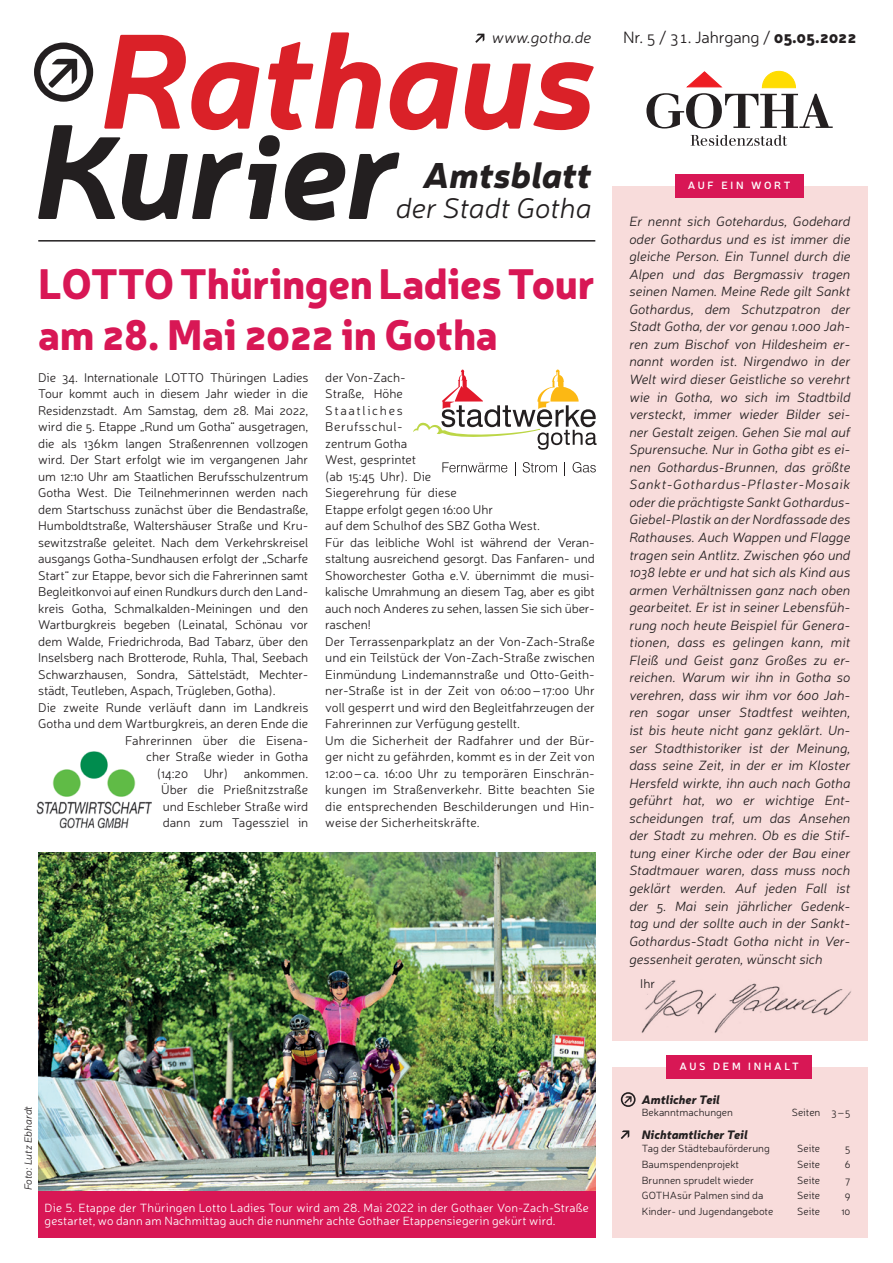
<style>
.page{position:relative;width:893px;height:1263px;background:#fff}
.page>*{position:absolute;margin:0;border:0;box-sizing:border-box;transform-origin:0 0}
.RHK_Headline_20pt{font:900 42px/50.4px "Neris";letter-spacing:-.01em;color:#d81755}
.t1{font:italic 900 35.25px "Neris";color:#231f20}
.t2{font:italic 300 28.5px "Neris";color:#231f20}
.t3{font:300 16.5px "Neris";letter-spacing:-.01em;color:#231f20}
.t4{font:italic 300 15.75px "Neris";letter-spacing:.01em;color:#231f20}
.RHK_GT___Inhalt{font:italic 300 13.5px/17.5px "Neris";color:#231f20;text-align:justify}
.RHK_GT___Inhalt-2{font:300 12.75px/16.5px "Neris";color:#231f20;text-align:justify}
.RHK_BU___Titel{font:300 12px/13.5px "Neris";letter-spacing:.015em;color:#fff}
.RHK_Inhalt___7pt{font:italic 900 12px "Neris";color:#231f20}
.RHK_Inhalt___7pt-2{font:300 10.5px "Neris";color:#231f20}
.RHK_Kasten-Überschri{font:600 10.5px "Neris";letter-spacing:.26em;color:#fff}
.RHK_GT___Aufzählung{font:italic 300 10.5px "Neris";color:#231f20}
.s1{font-weight:900}
</style>
<div class="page">
<hr style="left:38px;top:240px;width:557px;height:2px;background:#231f20">
<div style="left:612px;top:1067px;width:255px;height:170px;background:#f8dcdb"></div>
<svg style="left:621px;top:1092px;width:15px;height:15px"></svg>
<svg style="left:621px;top:1130px;width:8px;height:9px"></svg>
<div style="left:612px;top:186px;width:255px;height:855px;background:#f8dcdb"></div>
<img style="left:38px;top:852px;width:557px;height:339px">
<div style="left:38px;top:1191px;width:557px;height:46px;background:#d81755"></div>
<svg style="left:413px;top:370px;width:184px;height:80px"></svg>
<svg style="left:442px;top:462px;width:65px;height:10px"></svg>
<svg style="left:515px;top:462px;width:1px;height:13px"></svg>
<svg style="left:523px;top:462px;width:34px;height:10px"></svg>
<svg style="left:564px;top:462px;width:1px;height:13px"></svg>
<svg style="left:573px;top:462px;width:23px;height:10px"></svg>
<img style="left:37px;top:751px;width:115px;height:78px">
<img style="left:641px;top:980px;width:210px;height:53px">
<svg style="left:104px;top:32px;width:490px;height:98px"></svg>
<svg style="left:475px;top:34px;width:9px;height:9px"></svg>
<svg style="left:691px;top:135px;width:96px;height:11px"></svg>
<svg style="left:646px;top:71px;width:187px;height:57px"></svg>
<svg style="left:34px;top:43px;width:59px;height:59px"></svg>
<svg style="left:38px;top:125px;width:361px;height:95px"></svg>
<div style="left:675px;top:174px;width:128px;height:23px;background:#d81755"></div>
<div style="left:667px;top:1055px;width:145px;height:23px;background:#d81755"></div>
<p class="t4" style="left:492px;top:27px;width:101px">www.gotha.de</p>
<p class="t3" style="left:623px;top:26px;width:235px">Nr. 5 / 31. Jahrgang / <span class="s1">05.05.2022</span></p>
<h2 class="t1" style="left:423px;top:149px;width:170px">Amtsblatt</h2>
<h3 class="t2" style="left:396px;top:190px;width:197px">der Stadt Gotha</h3>
<p class="RHK_Headline_20pt" style="left:38px;top:256px;width:558px">LOTTO Thüringen Ladies Tour am 28. Mai 2022 in Gotha</p>
<p class="RHK_GT___Inhalt-2" style="left:38px;top:369px;width:272px">Die 34. Internationale LOTTO Thüringen Ladies Tour kommt auch in diesem Jahr wieder in die Residenzstadt. Am Samstag, dem 28. Mai 2022, wird die 5. Etappe „Rund um Gotha“ ausgetragen, die als 136 km langen Straßenrennen vollzogen wird. Der Start erfolgt wie im vergangenen Jahr um 12:10 Uhr am Staatlichen Berufsschulzentrum Gotha West. Die Teilnehmerinnen werden nach dem Startschuss zunächst über die Bendastraße, Humboldtstraße, Waltershäuser Straße und Kru&shy;sewitzstraße geleitet. Nach dem Verkehrskreisel ausgangs Gotha-Sundhausen erfolgt der „Scharfe Start“ zur Etappe, bevor sich die Fahrerinnen samt Begleitkonvoi auf einen Rundkurs durch den Land&shy;kreis Gotha, Schmalkalden-Meiningen und den Wartburgkreis begeben (Leinatal, Schönau vor dem Walde, Friedrichroda, Bad Tabarz, über den Inselsberg nach Brotterode, Ruhla, Thal, Seebach Schwarzhausen, Sondra, Sättelstädt, Mechter&shy;städt, Teutleben, Aspach, Trügleben, Gotha).</p>
<p class="RHK_GT___Inhalt-2" style="left:38px;top:699px;width:272px;text-align:right">Die zweite Runde verläuft dann im Landkreis<br>Gotha und dem Wartburgkreis, an deren Ende die<br>Fahrerinnen über die Eisena-<br>cher Straße wieder in Gotha<br>(14:20 Uhr) ankommen.<br>Über die Prießnitzstraße<br>und Eschleber Straße wird<br>dann zum Tagessziel in</p>
<p class="RHK_GT___Inhalt-2" style="left:325px;top:369px;width:216px;text-align:left">der Von-Zach-<br>Straße, Höhe<br>Staatliches<br>Berufsschul-<br>zentrum Gotha<br>West, gesprintet<br>(ab 15:45 Uhr). Die<br>Siegerehrung für diese<br>Etappe erfolgt gegen 16:00 Uhr<br>auf dem Schulhof des SBZ Gotha West.</p>
<p class="RHK_GT___Inhalt-2" style="left:325px;top:534px;width:271px">Für das leibliche Wohl ist während der Veran&shy;staltung ausreichend gesorgt. Das Fanfaren- und Showorchester Gotha e. V. übernimmt die musi&shy;kalische Umrahmung an diesem Tag, aber es gibt auch noch Anderes zu sehen, lassen Sie sich über&shy;raschen!</p>
<p class="RHK_GT___Inhalt-2" style="left:325px;top:633px;width:271px">Der Terrassenparkplatz an der Von-Zach-Straße und ein Teilstück der Von-Zach-Straße zwischen Einmündung Lindemannstraße und Otto-Geith&shy;ner-Straße ist in der Zeit von 06:00 – 17:00 Uhr voll gesperrt und wird den Begleitfahrzeugen der Fahrerinnen zur Verfügung gestellt.</p>
<p class="RHK_GT___Inhalt-2" style="left:325px;top:732px;width:271px">Um die Sicherheit der Radfahrer und der Bür&shy;ger nicht zu gefährden, kommt es in der Zeit von 12:00 – ca. 16:00 Uhr zu temporären Einschrän&shy;kungen im Straßenverkehr. Bitte beachten Sie die entsprechenden Beschilderungen und Hin&shy;weise der Sicherheitskräfte.</p>
<p class="RHK_GT___Aufzählung" style="left:21px;top:1190px;width:86px;rotate:-90deg">Foto: Lutz Ebhardt</p>
<p class="RHK_BU___Titel" style="left:45px;top:1200px;width:546px">Die 5. Etappe der Thüringen Lotto Ladies Tour wird am 28. Mai 2022 in der Gothaer Von-Zach-Straße gestartet, wo dann am Nachmittag auch die nunmehr achte Gothaer Etappensiegerin gekürt wird.</p>
<p class="RHK_Kasten-Überschri" style="left:688px;top:178px;width:104px">AUF EIN WORT</p>
<p class="RHK_GT___Inhalt" style="left:629px;top:212px;width:223px">Er nennt sich Gotehardus, Godehard oder Gothardus und es ist immer die gleiche Person. Ein Tunnel durch die Alpen und das Bergmassiv tragen seinen Namen. Meine Rede gilt Sankt Gothardus, dem Schutzpatron der Stadt Gotha, der vor genau 1.000 Jah&shy;ren zum Bischof von Hildesheim er&shy;nannt worden ist. Nirgendwo in der Welt wird dieser Geistliche so verehrt wie in Gotha, wo sich im Stadtbild versteckt, immer wieder Bilder sei&shy;ner Gestalt zeigen. Gehen Sie mal auf Spurensuche. Nur in Gotha gibt es ei&shy;nen Gothardus-Brunnen, das größte Sankt-Gothardus-Pflaster-Mosaik oder die prächtigste Sankt Gothardus-Giebel-Plastik an der Nordfassade des Rathauses. Auch Wappen und Flagge tragen sein Antlitz. Zwischen 960 und 1038 lebte er und hat sich als Kind aus armen Verhältnissen ganz nach oben gearbeitet. Er ist in seiner Lebensfüh&shy;rung noch heute Beispiel für Genera&shy;tionen, dass es gelingen kann, mit Fleiß und Geist ganz Großes zu er&shy;reichen. Warum wir ihn in Gotha so verehren, dass wir ihm vor 600 Jah&shy;ren sogar unser Stadtfest weihten, ist bis heute nicht ganz geklärt. Un&shy;ser Stadthistoriker ist der Meinung, dass seine Zeit, in der er im Kloster Hersfeld wirkte, ihn auch nach Gotha geführt hat, wo er wichtige Ent&shy;scheidungen traf, um das Ansehen der Stadt zu mehren. Ob es die Stif&shy;tung einer Kirche oder der Bau einer Stadtmauer waren, dass muss noch geklärt werden. Auf jeden Fall ist der 5. Mai sein jährlicher Gedenk&shy;tag und der sollte auch in der Sankt-Gothardus-Stadt Gotha nicht in Ver&shy;gessenheit geraten, wünscht sich</p>
<p class="RHK_GT___Inhalt-2" style="left:640px;top:974px;width:16px">Ihr</p>
<p class="RHK_Kasten-Überschri" style="left:679px;top:1059px;width:121px">AUS DEM INHALT</p>
<p class="RHK_Inhalt___7pt" style="left:642px;top:1090px;width:80px">Amtlicher Teil</p>
<p class="RHK_Inhalt___7pt-2" style="left:642px;top:1106px;width:93px">Bekanntmachungen</p>
<p class="RHK_Inhalt___7pt-2" style="left:792px;top:1106px;width:60px">Seiten 3 – 5</p>
<p class="RHK_Inhalt___7pt" style="left:642px;top:1126px;width:108px">Nichtamtlicher Teil</p>
<p class="RHK_Inhalt___7pt-2" style="left:642px;top:1142px;width:129px">Tag der Städtebauförderung</p>
<p class="RHK_Inhalt___7pt-2" style="left:797px;top:1142px;width:24px">Seite</p>
<p class="RHK_Inhalt___7pt-2" style="left:845px;top:1142px;width:7px">5</p>
<p class="RHK_Inhalt___7pt-2" style="left:642px;top:1158px;width:99px">Baumspendenprojekt</p>
<p class="RHK_Inhalt___7pt-2" style="left:797px;top:1158px;width:24px">Seite</p>
<p class="RHK_Inhalt___7pt-2" style="left:845px;top:1158px;width:7px">6</p>
<p class="RHK_Inhalt___7pt-2" style="left:642px;top:1173px;width:114px">Brunnen sprudelt wieder</p>
<p class="RHK_Inhalt___7pt-2" style="left:797px;top:1173px;width:24px">Seite</p>
<p class="RHK_Inhalt___7pt-2" style="left:845px;top:1173px;width:7px">7</p>
<p class="RHK_Inhalt___7pt-2" style="left:642px;top:1189px;width:123px">GOTHAsür Palmen sind da</p>
<p class="RHK_Inhalt___7pt-2" style="left:797px;top:1189px;width:24px">Seite</p>
<p class="RHK_Inhalt___7pt-2" style="left:845px;top:1189px;width:7px">9</p>
<p class="RHK_Inhalt___7pt-2" style="left:642px;top:1205px;width:133px">Kinder- und Jugendangebote</p>
<p class="RHK_Inhalt___7pt-2" style="left:797px;top:1205px;width:24px">Seite</p>
<p class="RHK_Inhalt___7pt-2" style="left:841px;top:1205px;width:10px">10</p>
</div>
